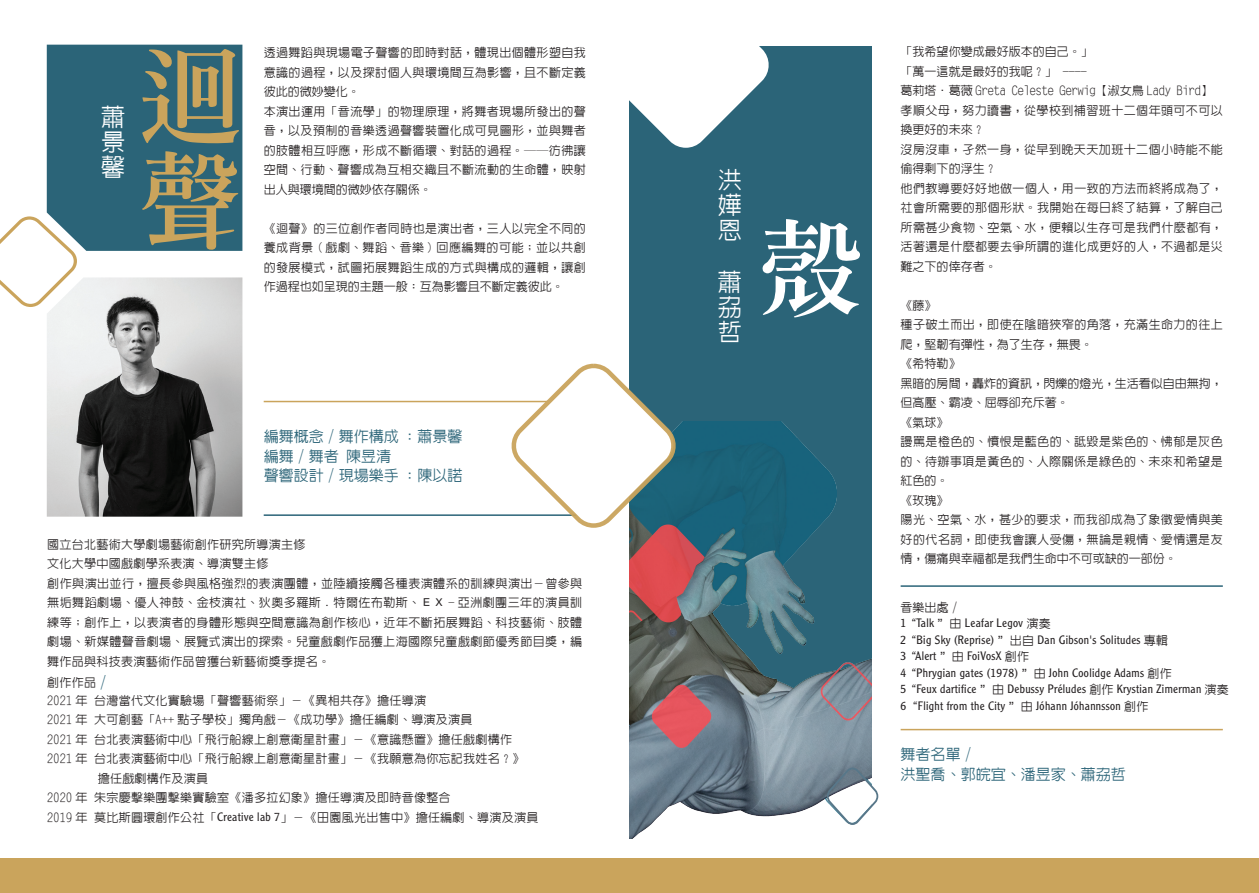
<style>
.page{position:relative;width:1259px;height:893px;background:#fff}
.page>*{position:absolute;margin:0;border:0;box-sizing:border-box;transform-origin:0 0}
.t1{font:103.5px/103.8px "Inn Ming Extra";color:#caa45c}
.t2{font:103.5px "Inn Ming Extra";color:#fff}
.t3{font:24px/25.2px "New Gothic Meduim";color:#fff;text-align:justify}
.t4{font:15px/19.5px "New Gothic Meduim";color:#2b6478}
.t5{font:12px/19.5px "New Gothic Meduim";letter-spacing:.035em;color:#231f20}
.t6{font:300 12px/16.5px "Clearface Gothic LT Std";letter-spacing:.025em;color:#231f20}
.s1{font-size:15px;color:#2b6478}
.s2{font-family:"Clearface Gothic LT Std";font-weight:300}
.s3{font-family:"New Gothic Meduim";font-weight:400}
</style>
<div class="page">
<div style="left:629px;top:47px;width:243px;height:727px;background:#2b6478"></div>
<hr style="left:264px;top:514px;width:312px;height:2px;background:#2b6478">
<hr style="left:264px;top:401px;width:286px;height:1px;background:#caa45c">
<svg style="left:0;top:45px;width:242px;height:262px"></svg>
<img style="left:47px;top:277px;width:195px;height:240px">
<hr style="left:900px;top:585px;width:322px;height:2px;background:#2b6478">
<img style="left:629px;top:421px;width:243px;height:418px">
<svg style="left:827px;top:767px;width:51px;height:58px"></svg>
<hr style="left:900px;top:729px;width:322px;height:1px;background:#caa45c">
<svg style="left:629px;top:46px;width:142px;height:102px"></svg>
<svg style="left:510px;top:363px;width:167px;height:166px"></svg>
<div style="left:0;top:859px;width:1259px;height:34px;background:#caa45c"></div>
<h2 class="t3" style="left:101px;top:104px;width:25px">蕭景馨</h2>
<h1 class="t1" style="left:139px;top:43px;width:102px">迴聲</h1>
<p class="t5" style="left:264px;top:43px;width:324px">透過舞蹈與現場電子聲響的即時對話，體現出個體形塑自我意識的過程，以及探討個人與環境間互為影響，且不斷定義彼此的微妙變化。<br>本演出運用「音流學」的物理原理，將舞者現場所發出的聲音，以及預制的音樂透過聲響裝置化成可見圖形，並與舞者的肢體相互呼應，形成不斷循環、對話的過程。──彷彿讓空間、行動、聲響成為互相交織且不斷流動的生命體，映射出人與環境間的微妙依存關係。</p>
<p class="t5" style="left:264px;top:218px;width:324px;text-align:justify">《迴聲》的三位創作者同時也是演出者，三人以完全不同的養成背景 ( 戲劇、舞蹈、音樂 ) 回應編舞的可能；並以共創的發展模式，試圖拓展舞蹈生成的方式與構成的邏輯，讓創作過程也如呈現的主題一般：互為影響且不斷定義彼此。</p>
<p class="t4" style="left:264px;top:427px;width:200px">編舞概念 / 舞作構成 : 蕭景馨編舞 / 舞者 陳昱清<br>聲響設計 / 現場樂手 : 陳以諾</p>
<p class="t5" style="left:47px;top:535px;width:536px">國立台北藝術大學劇場藝術創作研究所導演主修<br>文化大學中國戲劇學系表演、導演雙主修<br>創作與演出並行，擅長參與風格強烈的表演團體，並陸續接觸各種表演體系的訓練與演出－曾參與無垢舞蹈劇場、優人神鼓、金枝演社、狄奧多羅斯 . 特爾佐布勒斯、ＥＸ - 亞洲劇團三年的演員訓練等；創作上，以表演者的身體形態與空間意識為創作核心，近年不斷拓展舞蹈、科技藝術、肢體劇場、新媒體聲音劇場、展覽式演出的探索。兒童戲劇作品獲上海國際兒童戲劇節優秀節目獎，編舞作品與科技表演藝術作品曾獲台新藝術獎季提名。</p>
<p class="t5" style="left:47px;top:673px;width:380px;line-height:18px">創作作品 <span class="s1">/<br></span>2021 年 台灣當代文化實驗場「聲響藝術祭」－《異相共存》擔任導演</p>
<p class="t5" style="left:47px;top:710px;width:427px">2021 年 大可創藝「A++ 點子學校」獨角戲－《成功學》擔任編劇、導演及演員</p>
<p class="t5" style="left:47px;top:730px;width:466px">2021 年 台北表演藝術中心「飛行船線上創意衛星計畫」－《意識懸置》擔任戲劇構作</p>
<p class="t5" style="left:47px;top:749px;width:478px">2021 年 台北表演藝術中心「飛行船線上創意衛星計畫」－《我願意為你忘記我姓名？》</p>
<p class="t5" style="left:98px;top:769px;width:112px">擔任戲劇構作及演員</p>
<p class="t5" style="left:47px;top:788px;width:405px">2020 年 朱宗慶擊樂團擊樂實驗室《潘多拉幻象》擔任導演及即時音像整合</p>
<p class="t5" style="left:47px;top:808px;width:492px">2019 年 莫比斯圓環創作公社「<span class="s2">Creative lab 7</span>」－《田園風光出售中》擔任編劇、導演及演員</p>
<h2 class="t3" style="left:718px;top:167px;width:25px">洪嬅恩</h2>
<h2 class="t3" style="left:718px;top:269px;width:25px">蕭劦哲</h2>
<h1 class="t2" style="left:760px;top:214px;width:101px">殼</h1>
<p class="t5" style="left:900px;top:42px;width:324px">「我希望你變成最好版本的自己。」<br>「萬一這就是最好的我呢？」 ----<br>葛莉塔·葛薇 Greta Celeste Gerwig【淑女鳥 Lady Bird】孝順父母，努力讀書，從學校到補習班十二個年頭可不可以換更好的未來？<br>沒房沒車，孑然一身，從早到晚天天加班十二個小時能不能偷得剩下的浮生？<br>他們教導要好好地做一個人，用一致的方法而終將成為了，社會所需要的那個形狀。我開始在每日終了結算，了解自己所需甚少食物、空氣、水，便賴以生存可是我們什麼都有，活著還是什麼都要去爭所謂的進化成更好的人，不過都是災難之下的倖存者。</p>
<p class="t5" style="left:900px;top:295px;width:324px">《藤》<br>種子破土而出，即使在陰暗狹窄的角落，充滿生命力的往上爬，堅韌有彈性，為了生存，無畏。<br>《希特勒》<br>黑暗的房間，轟炸的資訊，閃爍的燈光，生活看似自由無拘，但高壓、霸凌、屈辱卻充斥著。<br>《氣球》<br>謾罵是橙色的、憤恨是藍色的、詆毀是紫色的、怫郁是灰色的、待辦事項是黃色的、人際關係是綠色的、未來和希望是紅色的。<br>《玫瑰》<br>陽光、空氣、水，甚少的要求，而我卻成為了象徵愛情與美好的代名詞，即使我會讓人受傷，無論是親情、愛情還是友情，傷痛與幸福都是我們生命中不可或缺的一部份。</p>
<p class="t5" style="left:900px;top:597px;width:58px">音樂出處 /</p>
<p class="t6" style="left:900px;top:615px;width:330px">1 “Talk <span class="s3">＂由</span> Leafar Legov <span class="s3">演奏<br></span>2 “Big Sky (Reprise) <span class="s3">＂出自</span> Dan Gibson's Solitudes <span class="s3">專輯<br></span>3 “Alert <span class="s3">＂由</span> FoiVosX <span class="s3">創作<br></span>4 “Phrygian gates (1978) <span class="s3">＂由</span> John Coolidge Adams <span class="s3">創作<br></span>5 “Feux dartifice <span class="s3">＂由</span> Debussy Préludes <span class="s3">創作</span> Krystian Zimerman <span class="s3">演奏</span>6 “Flight from the City <span class="s3">＂由</span> Jóhann Jóhannsson <span class="s3">創作</span></p>
<p class="t4" style="left:900px;top:745px;width:226px">舞者名單 /<br>洪聖喬、郭皖宜、潘昱家、蕭劦哲</p>
</div>
